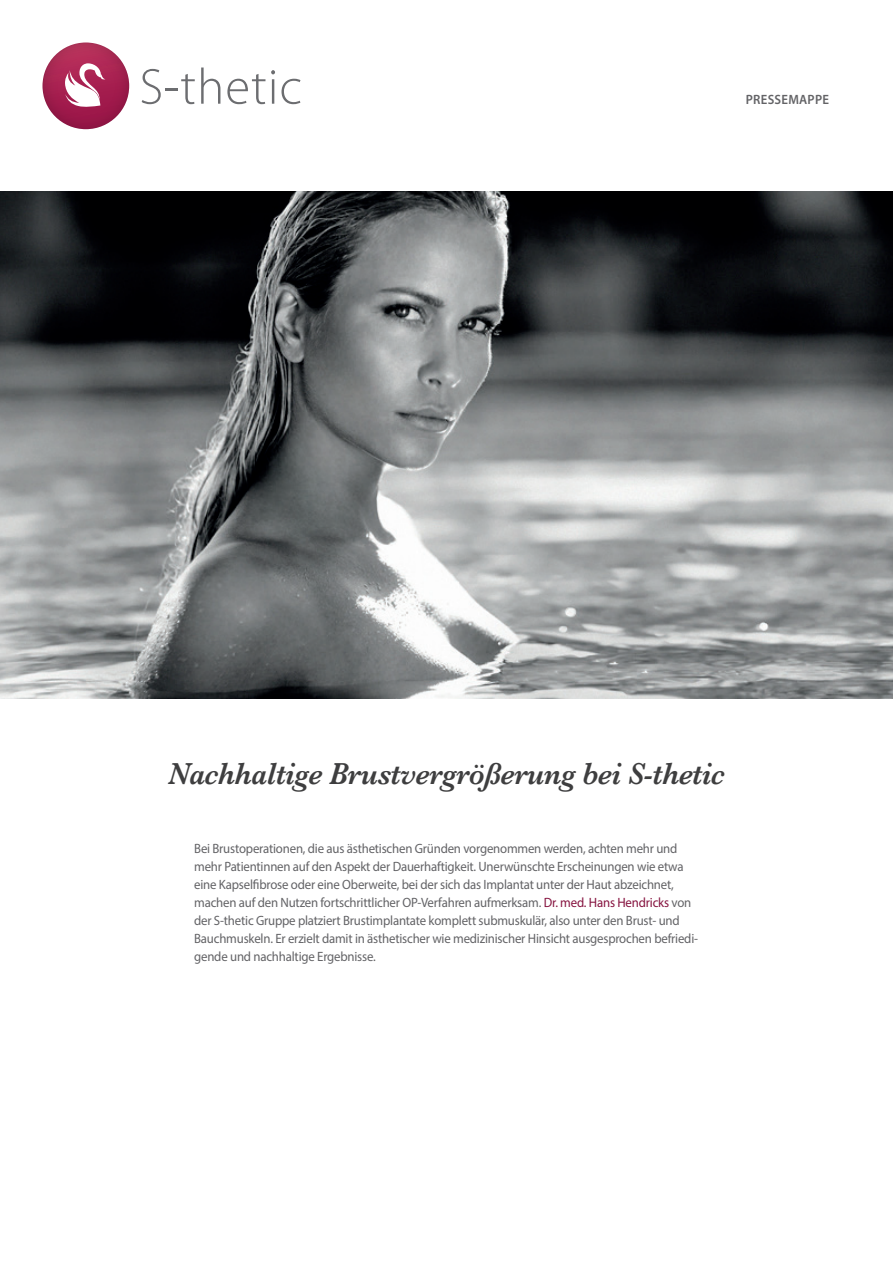
<style>
.page{position:relative;width:893px;height:1263px;background:#fff}
.page>*{position:absolute;margin:0;border:0;box-sizing:border-box;transform-origin:0 0}
.t1{font:italic 600 31.5px "Baskerville";letter-spacing:-.015em;color:#3e3e3f;scale:.95 1}
.t2{font:13.5px/18px "Myriad Pro";letter-spacing:-.015em;color:#636366;scale:.95 1}
.t3{font:600 13.5px "Myriad Pro";letter-spacing:.02em;color:#636366;scale:.95 1}
.s1{color:#861440}
</style>
<div class="page">
<svg style="left:142px;top:69px;width:53px;height:35px"></svg>
<svg style="left:201px;top:68px;width:19px;height:36px"></svg>
<svg style="left:227px;top:74px;width:38px;height:30px"></svg>
<hr style="left:272px;top:79px;width:2px;height:25px;background:#6c6d70">
<svg style="left:271px;top:70px;width:4px;height:4px"></svg>
<svg style="left:281px;top:79px;width:19px;height:25px"></svg>
<div style="left:43px;top:43px;width:86px;height:86px;background:linear-gradient(to bottom,#b5305a,#921144);border-radius:43px"></div>
<svg style="left:65px;top:63px;width:40px;height:45px"></svg>
<img style="left:0;top:191px;width:893px;height:508px">
<p class="t3" style="left:746px;top:91px;width:89px">PRESSEMAPPE</p>
<h1 class="t1" style="left:168px;top:752px;width:587px">Nachhaltige Brustvergrößerung bei S-thetic</h1>
<p class="t2" style="left:194px;top:839px;width:532px">Bei Brustoperationen, die aus ästhetischen Gründen vorgenommen werden, achten mehr und mehr Patientinnen auf den Aspekt der Dauerhaftigkeit. Unerwünschte Erscheinungen wie etwa eine Kapselfibrose oder eine Oberweite, bei der sich das Implantat unter der Haut abzeichnet, machen auf den Nutzen fortschrittlicher OP-Verfahren aufmerksam. <span class="s1">Dr. med. Hans Hendricks</span> von der S-thetic Gruppe platziert Brustimplantate komplett submuskulär, also unter den Brust- und Bauchmuskeln. Er erzielt damit in ästhetischer wie medizinischer Hinsicht ausgesprochen befriedi&shy;gende und nachhaltige Ergebnisse.</p>
</div>
